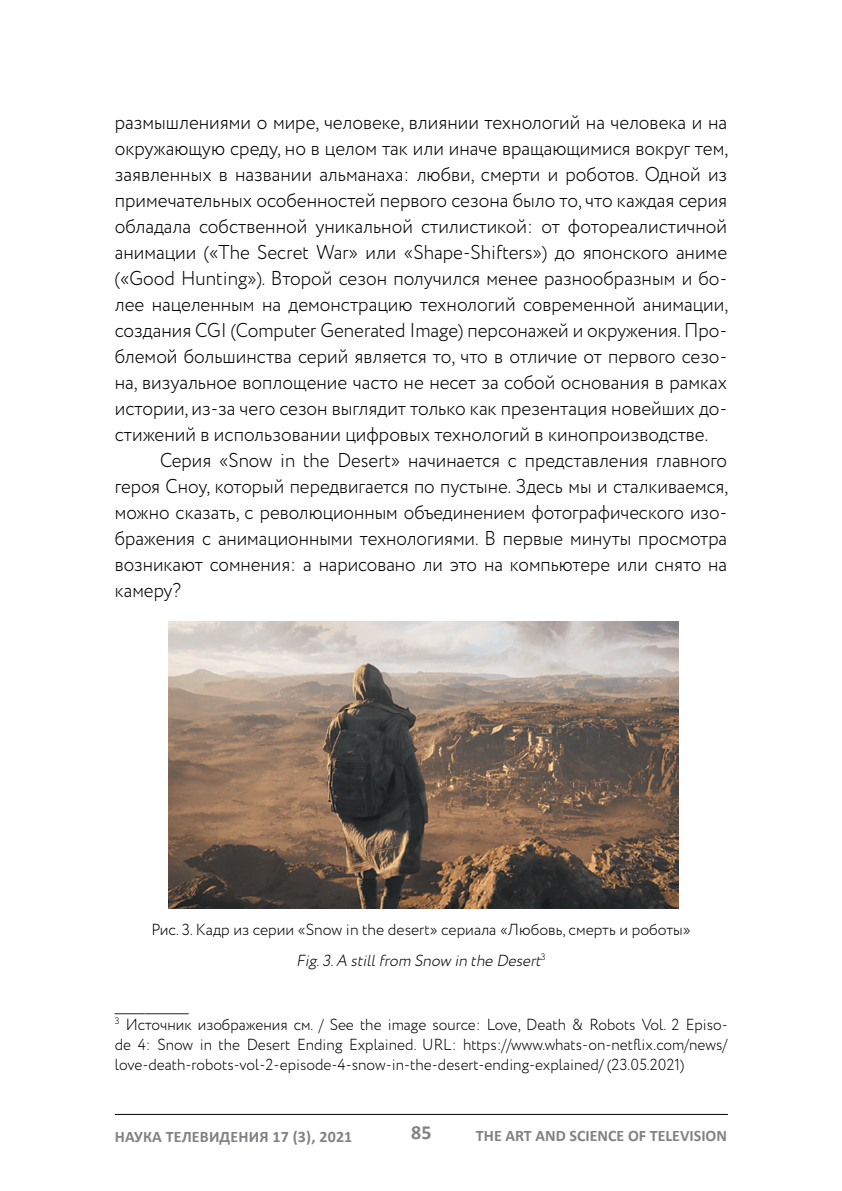
<style>
.page{position:relative;width:842px;height:1191px;background:#fff}
.page>*{position:absolute;margin:0;border:0;box-sizing:border-box;transform-origin:0 0}
.t1{font:300 20px "Circe";color:#000;scale:.94 1}
.t2{font:300 20px "Circe";color:#000;scale:.93 1}
.t3{font:700 20px "Calibri";color:#808285}
.t4{font:300 16px/19.8px "Circe";color:#000;scale:.95 1}
.t5{font:300 16px/30.6px "Circe";color:#000;text-align:center}
.t6{font:700 16px "Calibri";color:#808285}
.s1{font-style:italic}
</style>
<div class="page">
<hr style="left:115px;top:1114px;width:613px;height:1px;background:#000">
<img style="left:169px;top:621px;width:510px;height:287px">
<p class="t1" style="left:115px;top:109px;width:653px">размышлениями о мире, человеке, влиянии технологий на человека и на</p>
<p class="t1" style="left:115px;top:135px;width:654px">окружающую среду, но в целом так или иначе вращающимися вокруг тем,</p>
<p class="t1" style="left:115px;top:161px;width:653px">заявленных в названии альманаха: любви, смерти и роботов. Одной из</p>
<p class="t1" style="left:115px;top:187px;width:653px">примечательных особенностей первого сезона было то, что каждая серия</p>
<p class="t1" style="left:115px;top:213px;width:653px">обладала собственной уникальной стилистикой: от фотореалистичной</p>
<p class="t1" style="left:115px;top:239px;width:653px">анимации («The Secret War» или «Shape-Shifters») до японского аниме</p>
<p class="t1" style="left:115px;top:265px;width:653px">(«Good Hunting»). Второй сезон получился менее разнообразным и бо-</p>
<p class="t1" style="left:115px;top:291px;width:654px">лее нацеленным на демонстрацию технологий современной анимации,</p>
<p class="t1" style="left:115px;top:317px;width:653px">создания CGI (Computer Generated Image) персонажей и окружения. Про-</p>
<p class="t1" style="left:115px;top:343px;width:653px">блемой большинства серий является то, что в отличие от первого сезо-</p>
<p class="t1" style="left:115px;top:369px;width:653px">на, визуальное воплощение часто не несет за собой основания в рамках</p>
<p class="t1" style="left:115px;top:395px;width:653px">истории, из-за чего сезон выглядит только как презентация новейших до-</p>
<p class="t1" style="left:115px;top:421px;width:633px">стижений в использовании цифровых технологий в кинопроизводстве.</p>
<p class="t2" style="left:160px;top:447px;width:611px">Серия «Snow in the Desert» начинается с представления главного</p>
<p class="t2" style="left:115px;top:473px;width:661px">героя Сноу, который передвигается по пустыне. Здесь мы и сталкиваемся,</p>
<p class="t2" style="left:115px;top:499px;width:660px">можно сказать, с революционным объединением фотографического изо-</p>
<p class="t2" style="left:115px;top:525px;width:660px">бражения с анимационными технологиями. В первые минуты просмотра</p>
<p class="t2" style="left:115px;top:551px;width:660px">возникают сомнения: а нарисовано ли это на компьютере или снято на</p>
<p class="t2" style="left:115px;top:577px;width:73px">камеру?</p>
<p class="t5" style="left:151px;top:914px;width:541px">Рис. 3. Кадр из серии «Snow in the desert» сериала «Любовь, смерть и роботы»<br><span class="s1">Fig.3.A stillfrom Snow in the Desert</span><sup>3</sup></p>
<p class="t4" style="left:115px;top:995px;width:647px">_________________<br><sup>3</sup> Источник изображения см. / See the image source: Love, Death &amp; Robots Vol. 2 Episo&shy;de 4: Snow in the Desert Ending Explained. URL: https://www.whats-on-netflix.com/news/ love-death-robots-vol-2-episode-4-snow-in-the-desert-ending-explained/ (23.05.2021)</p>
<p class="t6" style="left:115px;top:1126px;width:239px">НАУКА ТЕЛЕВИДЕНИЯ 17 (3), 2021</p>
<p class="t3" style="left:411px;top:1120px;width:22px">85</p>
<p class="t6" style="left:476px;top:1125px;width:253px">THE ART AND SCIENCE OF TELEVISION</p>
</div>
